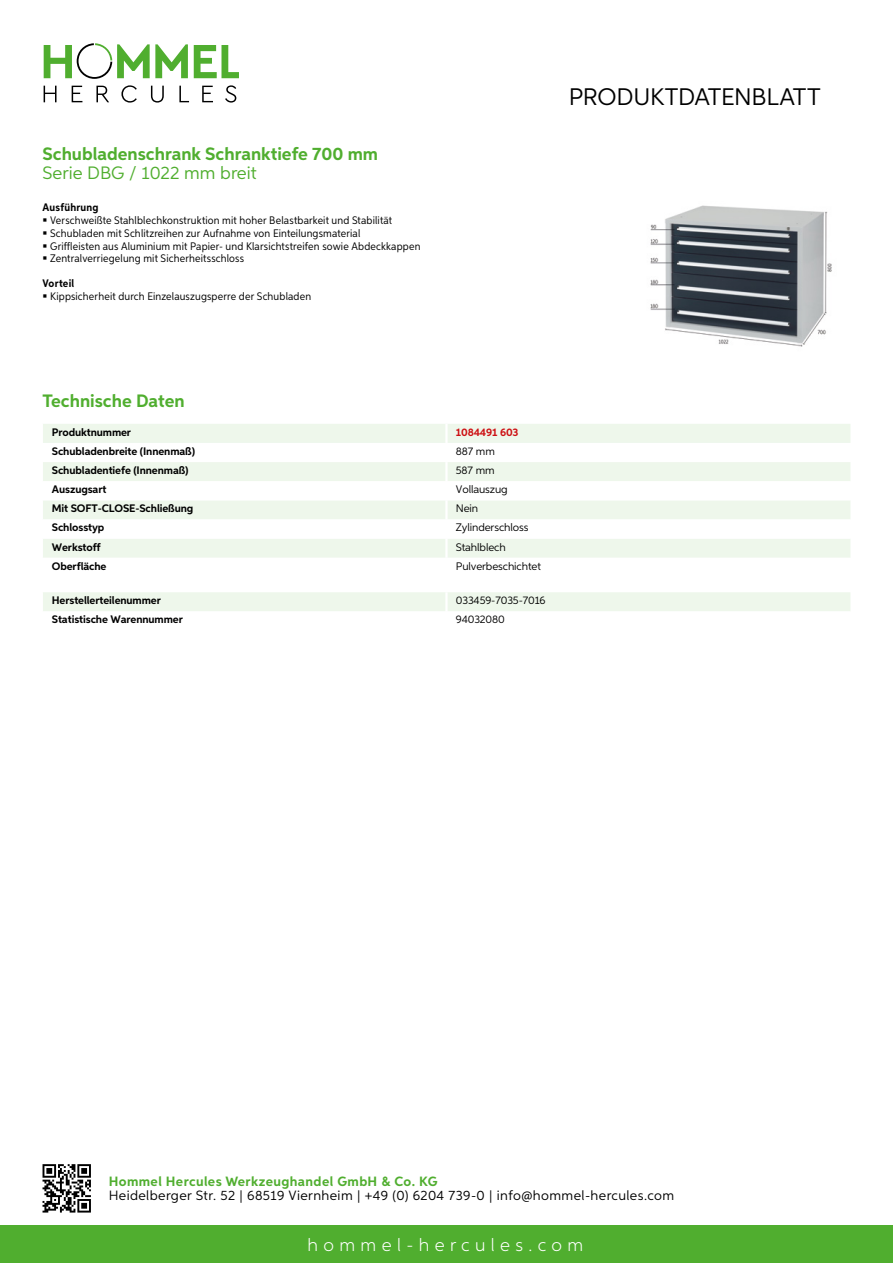
<style>
.page{position:relative;width:893px;height:1263px;background:#fff}
.page>*{position:absolute;margin:0;border:0;box-sizing:border-box;transform-origin:0 0}
.t1{font:24px "Aspira";letter-spacing:-.01em;color:#000}
.t2{font:700 18px "Aspira";color:#50ae2f}
.t3{font:18px "Aspira";color:#50ae2f}
.t4{font:300 18px "Aspira";letter-spacing:.3em;color:#fff}
.t5{font:13.5px "Aspira";letter-spacing:.03em;color:#000}
.t6{font:700 13.5px "Aspira";letter-spacing:.03em;color:#50ae2f}
.t7{font:10.95px/12.8px "Aspira Nar";letter-spacing:.015em;color:#000}
.t8{font:700 10.95px "Aspira";letter-spacing:-.01em;color:#000}
.t9{font:10.95px "Aspira";letter-spacing:-.01em;color:#000}
.t10{font:700 10.95px "Aspira Nar";letter-spacing:.02em;color:#000}
.t11{font:700 10.95px "Aspira";letter-spacing:-.01em;color:#cd1013}
</style>
<div class="page">
<div style="left:0;top:1226px;width:893px;height:37px;background:#50ae2f"></div>
<svg style="left:43px;top:1164px;width:48px;height:48px"></svg>
<svg style="left:194px;top:45px;width:45px;height:33px"></svg>
<svg style="left:44px;top:43px;width:144px;height:36px"></svg>
<svg style="left:44px;top:86px;width:13px;height:16px"></svg>
<svg style="left:72px;top:86px;width:10px;height:16px"></svg>
<svg style="left:96px;top:86px;width:13px;height:16px"></svg>
<svg style="left:121px;top:85px;width:16px;height:18px"></svg>
<svg style="left:151px;top:86px;width:13px;height:17px"></svg>
<svg style="left:179px;top:86px;width:10px;height:16px"></svg>
<svg style="left:202px;top:86px;width:11px;height:16px"></svg>
<svg style="left:225px;top:85px;width:11px;height:18px"></svg>
<div style="left:43px;top:424px;width:807px;height:19px;background:#eef7eb"></div>
<svg style="left:43px;top:462px;width:807px;height:96px;fill:#eef7eb"></svg>
<hr style="left:445px;top:424px;width:3px;height:19px;background:#fff">
<hr style="left:445px;top:462px;width:3px;height:19px;background:#fff">
<hr style="left:445px;top:481px;width:3px;height:19px;background:#fff">
<hr style="left:445px;top:500px;width:3px;height:19px;background:#fff">
<hr style="left:445px;top:519px;width:3px;height:20px;background:#fff">
<hr style="left:445px;top:539px;width:3px;height:19px;background:#fff">
<div style="left:43px;top:592px;width:807px;height:19px;background:#eef7eb"></div>
<img style="left:650px;top:205px;width:182px;height:142px">
<h2 class="t2" style="left:43px;top:142px;width:337px">Schubladenschrank Schranktiefe 700 mm</h2>
<h2 class="t3" style="left:43px;top:162px;width:216px">Serie DBG / 1022 mm breit</h2>
<p class="t10" style="left:43px;top:201px;width:58px">Ausführung</p>
<p class="t7" style="left:50px;top:214px;width:372px">Verschweißte Stahlblechkonstruktion mit hoher Belastbarkeit und Stabilität Schubladen mit Schlitzreihen zur Aufnahme von Einteilungsmaterial<br>Griffleisten aus Aluminium mit Papier- und Klarsichtstreifen sowie Abdeckkappen Zentralverriegelung mit Sicherheitsschloss</p>
<p class="t10" style="left:43px;top:276px;width:33px">Vorteil</p>
<p class="t7" style="left:50px;top:289px;width:262px">Kippsicherheit durch Einzelauszugsperre der Schubladen</p>
<h1 class="t1" style="left:569px;top:82px;width:253px">Produktdatenblatt</h1>
<h2 class="t2" style="left:43px;top:390px;width:144px">Technische Daten</h2>
<p class="t8" style="left:52px;top:425px;width:81px">Produktnummer</p>
<p class="t11" style="left:456px;top:425px;width:64px">1084491 603</p>
<p class="t8" style="left:52px;top:444px;width:145px">Schubladenbreite (Innenmaß)</p>
<p class="t9" style="left:456px;top:444px;width:41px">887 mm</p>
<p class="t8" style="left:52px;top:463px;width:138px">Schubladentiefe (Innenmaß)</p>
<p class="t9" style="left:456px;top:464px;width:40px">587 mm</p>
<p class="t8" style="left:52px;top:483px;width:56px">Auszugsart</p>
<p class="t9" style="left:456px;top:483px;width:53px">Vollauszug</p>
<p class="t8" style="left:52px;top:502px;width:143px">Mit SOFT-CLOSE-Schließung</p>
<p class="t9" style="left:456px;top:502px;width:24px">Nein</p>
<p class="t8" style="left:52px;top:521px;width:54px">Schlosstyp</p>
<p class="t9" style="left:456px;top:521px;width:74px">Zylinderschloss</p>
<p class="t8" style="left:52px;top:540px;width:50px">Werkstoff</p>
<p class="t9" style="left:456px;top:540px;width:51px">Stahlblech</p>
<p class="t8" style="left:52px;top:559px;width:56px">Oberfläche</p>
<p class="t9" style="left:456px;top:559px;width:87px">Pulverbeschichtet</p>
<p class="t8" style="left:52px;top:594px;width:111px">Herstellerteilenummer</p>
<p class="t9" style="left:456px;top:594px;width:91px">033459-7035-7016</p>
<p class="t8" style="left:52px;top:613px;width:132px">Statistische Warennummer</p>
<p class="t9" style="left:456px;top:613px;width:51px">94032080</p>
<p class="t6" style="left:109px;top:1172px;width:330px">Hommel Hercules Werkzeughandel GmbH &amp; Co. KG</p>
<p class="t5" style="left:109px;top:1187px;width:567px">Heidelberger Str. 52 | 68519 Viernheim | +49 (0) 6204 739-0 | info@hommel-hercules.com</p>
<h2 class="t4" style="left:307px;top:1234px;width:277px">hommel-hercules.com</h2>
</div>
